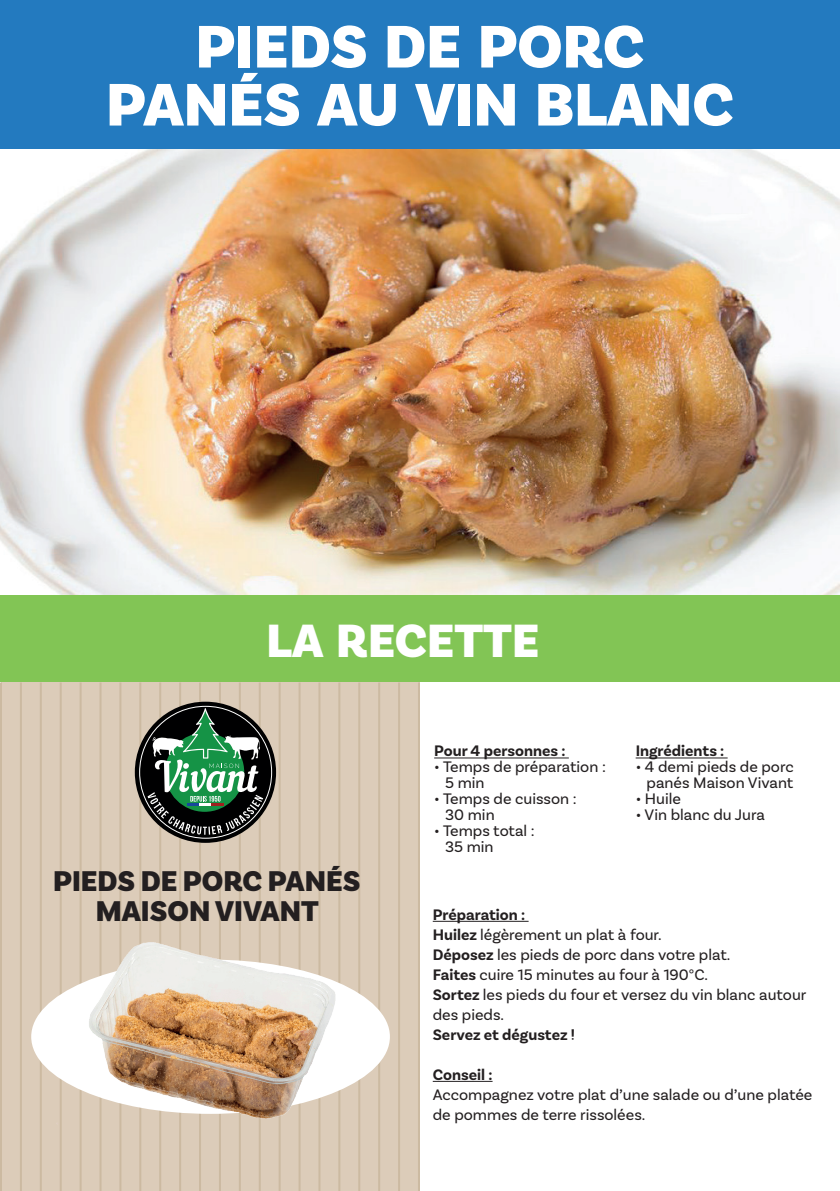
<style>
.page{position:relative;width:840px;height:1191px;background:#fff}
.page>*{position:absolute;margin:0;border:0;box-sizing:border-box;transform-origin:0 0}
.t1{font:900 63px/58px "Basic Sans";color:#fff;text-align:center}
.t2{font:900 49px "Basic Sans";color:#fff}
.t3{font:900 30px "Basic Sans";color:#231f20}
.t4{font:900 30px "Basic Sans";color:#231f20}
.t5{font:16px/20px "Basic Sans";color:#231f20}
.t6{font:700 16px "Basic Sans";color:#231f20}
.s1{font-weight:700}
</style>
<div class="page">
<div style="left:1px;top:682px;width:419px;height:509px;background:#dcccb9"></div>
<hr style="left:0;top:682px;width:2px;height:509px;background:#ccbaa1">
<hr style="left:418px;top:682px;width:2px;height:509px;background:#ccbaa1">
<hr style="left:20px;top:682px;width:2px;height:509px;background:#ccbaa1">
<hr style="left:40px;top:682px;width:2px;height:509px;background:#ccbaa1">
<hr style="left:60px;top:682px;width:2px;height:509px;background:#ccbaa1">
<hr style="left:80px;top:682px;width:2px;height:509px;background:#ccbaa1">
<hr style="left:99px;top:682px;width:2px;height:509px;background:#ccbaa1">
<hr style="left:119px;top:682px;width:2px;height:509px;background:#ccbaa1">
<hr style="left:139px;top:682px;width:2px;height:509px;background:#ccbaa1">
<hr style="left:159px;top:682px;width:2px;height:509px;background:#ccbaa1">
<hr style="left:179px;top:682px;width:2px;height:509px;background:#ccbaa1">
<hr style="left:199px;top:682px;width:2px;height:509px;background:#ccbaa1">
<hr style="left:219px;top:682px;width:2px;height:509px;background:#ccbaa1">
<hr style="left:239px;top:682px;width:2px;height:509px;background:#ccbaa1">
<hr style="left:258px;top:682px;width:2px;height:509px;background:#ccbaa1">
<hr style="left:278px;top:682px;width:2px;height:509px;background:#ccbaa1">
<hr style="left:298px;top:682px;width:2px;height:509px;background:#ccbaa1">
<hr style="left:318px;top:682px;width:2px;height:509px;background:#ccbaa1">
<hr style="left:338px;top:682px;width:2px;height:509px;background:#ccbaa1">
<hr style="left:358px;top:682px;width:2px;height:509px;background:#ccbaa1">
<hr style="left:378px;top:682px;width:2px;height:509px;background:#ccbaa1">
<hr style="left:398px;top:682px;width:2px;height:509px;background:#ccbaa1">
<div style="left:0;top:0;width:839px;height:152px;background:#237abf"></div>
<img style="left:0;top:149px;width:839px;height:446px">
<div style="left:0;top:595px;width:839px;height:87px;background:#82c555"></div>
<hr style="left:434px;top:757px;width:134px;height:1px;background:#231f20">
<hr style="left:432px;top:921px;width:96px;height:1px;background:#231f20">
<hr style="left:432px;top:1081px;width:60px;height:1px;background:#231f20">
<svg style="left:135px;top:701px;width:141px;height:142px;background:#212121"></svg>
<svg style="left:147px;top:708px;width:116px;height:126px;background:#4a6854"></svg>
<hr style="left:635px;top:757px;width:92px;height:1px;background:#231f20">
<div style="left:31px;top:959px;width:358px;height:154px;background:#fff;border-radius:50%"></div>
<img style="left:56px;top:927px;width:305px;height:205px">
<h1 class="t1" style="left:106px;top:19px;width:629px">PIEDS DE PORC<br>PANÉS AU VIN BLANC</h1>
<h2 class="t2" style="left:266px;top:610px;width:274px">LA RECETTE</h2>
<p class="t6" style="left:434px;top:741px;width:133px">Pour 4 personnes :</p>
<p class="t5" style="left:445px;top:759px;width:162px;line-height:16px;text-indent:-11px">• Temps de préparation :<br>5 min</p>
<p class="t5" style="left:445px;top:791px;width:133px;line-height:16px;text-indent:-11px">• Temps de cuisson :<br>30 min</p>
<p class="t5" style="left:445px;top:823px;width:91px;line-height:16px;text-indent:-11px">• Temps total :<br>35 min</p>
<p class="t6" style="left:635px;top:741px;width:90px">Ingrédients :</p>
<p class="t5" style="left:635px;top:759px;width:159px;line-height:16px;text-align:right">• 4 demi pieds de porc panés Maison Vivant</p>
<p class="t5" style="left:635px;top:789px;width:47px">• Huile</p>
<p class="t5" style="left:635px;top:805px;width:131px">• Vin blanc du Jura</p>
<h3 class="t3" style="left:53px;top:862px;width:17px">PIEDS</h3>
<h3 class="t3" style="left:141px;top:862px;width:63px">DE PORC</h3>
<h3 class="t4" style="left:267px;top:862px;width:94px">PANÉS</h3>
<h3 class="t3" style="left:96px;top:892px;width:45px">MAISON</h3>
<h3 class="t3" style="left:215px;top:892px;width:19px">VIVANT</h3>
<p class="t5" style="left:432px;top:904px;width:375px"><span class="s1">Préparation :<br>Huilez</span> légèrement un plat à four.<br><span class="s1">Déposez</span> les pieds de porc dans votre plat.<br><span class="s1">Faites</span> cuire 15 minutes au four à 190°C.<br><span class="s1">Sortez</span> les pieds du four et versez du vin blanc autour des pieds.</p>
<p class="t6" style="left:432px;top:1024px;width:144px">Servez et dégustez !</p>
<p class="t6" style="left:432px;top:1064px;width:61px">Conseil :</p>
<p class="t5" style="left:432px;top:1084px;width:381px">Accompagnez votre plat d’une salade ou d’une platée de pommes de terre rissolées.</p>
</div>
